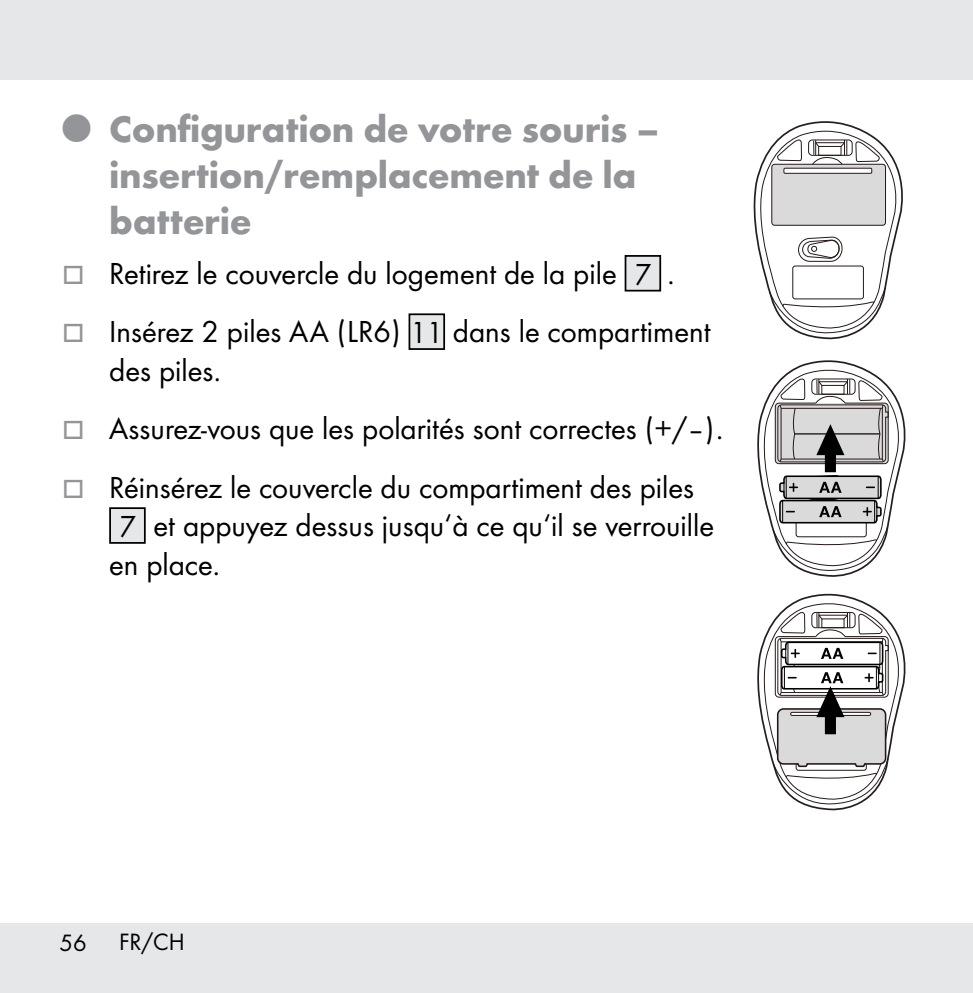
<style>
.page{position:relative;width:973px;height:993px;background:#fff}
.page>*{position:absolute;margin:0;border:0;box-sizing:border-box;transform-origin:0 0}
.t1{font:700 38.5px/45.5px "Futura";letter-spacing:-.01em;color:#939598}
.t2{font:31.5px/38.5px "Futura Boo";color:#000}
.t3{font:31.5px "Futura Boo";color:#000;scale:.93 1}
.t4{font:24.5px "Futura Boo";color:#000}
.s1{color:#939598}
</style>
<div class="page">
<div style="left:0;top:0;width:972px;height:79px;background:#e6e7e8"></div>
<div style="left:0;top:923px;width:972px;height:69px;background:#e6e7e8"></div>
<div style="left:625px;top:256px;width:35px;height:34px;background:#e6e7e8"></div>
<div style="left:624px;top:255px;width:37px;height:36px;border:2px solid #000"></div>
<div style="left:409px;top:314px;width:35px;height:35px;background:#e6e7e8"></div>
<div style="left:408px;top:313px;width:37px;height:37px;border:2px solid #000"></div>
<div style="left:110px;top:508px;width:35px;height:34px;background:#e6e7e8"></div>
<div style="left:109px;top:507px;width:37px;height:36px;border:2px solid #000"></div>
<svg style="left:753px;top:121px;width:150px;height:219px"></svg>
<svg style="left:757px;top:360px;width:149px;height:217px"></svg>
<svg style="left:757px;top:593px;width:149px;height:218px"></svg>
<p class="t1" style="left:109px;top:104px;width:551px">Configuration de votre souris – insertion/remplacement de la batterie</p>
<p class="t2" style="left:62px;top:252px;width:614px"><span class="s1">□</span> Retirez le couvercle du logement de la pile 7 .</p>
<p class="t2" style="left:109px;top:311px;width:602px;text-indent:-47px"><span class="s1">□</span> Insérez 2 piles AA (LR6) 11 dans le compartiment des piles.</p>
<p class="t2" style="left:62px;top:408px;width:662px"><span class="s1">□</span> Assurez-vous que les polarités sont correctes (+/–).</p>
<p class="t2" style="left:62px;top:466px;width:633px"><span class="s1">□</span> Réinsérez le couvercle du compartiment des piles</p>
<p class="t3" style="left:119px;top:504px;width:641px">7 et appuyez dessus jusqu‘à ce qu‘il se verrouille</p>
<p class="t2" style="left:109px;top:543px;width:112px">en place.</p>
<p class="t4" style="left:119px;top:924px;width:67px">FR/CH</p>
<p class="t4" style="left:60px;top:925px;width:29px">56</p>
<p class="t4" style="left:119px;top:925px;width:32px">GB</p>
</div>
